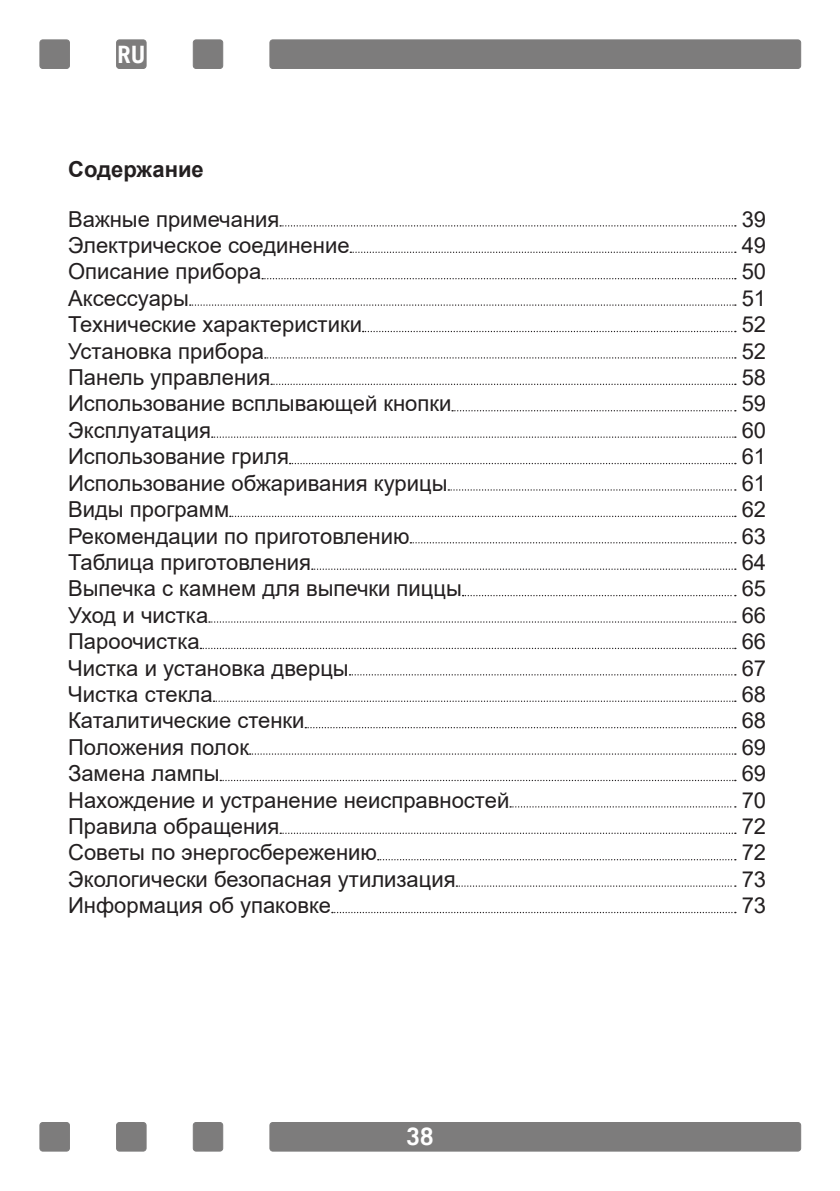
<style>
.page{position:relative;width:840px;height:1191px;background:#fff}
.page>*{position:absolute;margin:0;border:0;box-sizing:border-box;transform-origin:0 0}
.t1{font:700 24px "Trade Gothic";color:#fff}
.t2{font:22px "Arial";color:#231f20}
.t3{font:700 22px "Arial";color:#231f20}
</style>
<div class="page">
<div style="left:270px;top:40px;width:530px;height:28px;background:#7d7c7c;border-radius:3px"></div>
<div style="left:269px;top:40px;width:531px;height:29px;border:1px solid #7d7c7c;border-radius:3px"></div>
<div style="left:40px;top:40px;width:29px;height:28px;background:#7d7c7c;border-radius:3px"></div>
<div style="left:40px;top:40px;width:30px;height:29px;border:1px solid #7d7c7c;border-radius:3px"></div>
<div style="left:193px;top:40px;width:29px;height:28px;background:#7d7c7c;border-radius:3px"></div>
<div style="left:193px;top:40px;width:30px;height:29px;border:1px solid #7d7c7c;border-radius:3px"></div>
<div style="left:116px;top:40px;width:30px;height:28px;background:#7d7c7c;border-radius:3px"></div>
<div style="left:116px;top:40px;width:30px;height:29px;border:1px solid #7d7c7c;border-radius:3px"></div>
<div style="left:270px;top:1122px;width:530px;height:29px;background:#7d7c7c;border-radius:3px"></div>
<div style="left:269px;top:1122px;width:531px;height:29px;border:1px solid #7d7c7c;border-radius:3px"></div>
<div style="left:40px;top:1122px;width:29px;height:29px;background:#7d7c7c;border-radius:3px"></div>
<div style="left:40px;top:1122px;width:30px;height:29px;border:1px solid #7d7c7c;border-radius:3px"></div>
<div style="left:193px;top:1122px;width:29px;height:29px;background:#7d7c7c;border-radius:3px"></div>
<div style="left:193px;top:1122px;width:30px;height:29px;border:1px solid #7d7c7c;border-radius:3px"></div>
<div style="left:116px;top:1122px;width:30px;height:29px;background:#7d7c7c;border-radius:3px"></div>
<div style="left:116px;top:1122px;width:30px;height:29px;border:1px solid #7d7c7c;border-radius:3px"></div>
<svg style="left:280px;top:225px;width:455px;height:1px"></svg>
<svg style="left:350px;top:251px;width:385px;height:2px"></svg>
<svg style="left:262px;top:278px;width:473px;height:1px"></svg>
<svg style="left:190px;top:304px;width:545px;height:2px"></svg>
<svg style="left:362px;top:331px;width:373px;height:1px"></svg>
<svg style="left:265px;top:357px;width:470px;height:1px"></svg>
<svg style="left:271px;top:383px;width:464px;height:2px"></svg>
<svg style="left:452px;top:410px;width:283px;height:1px"></svg>
<svg style="left:212px;top:436px;width:523px;height:2px"></svg>
<svg style="left:289px;top:463px;width:446px;height:1px"></svg>
<svg style="left:448px;top:489px;width:287px;height:1px"></svg>
<svg style="left:230px;top:515px;width:505px;height:2px"></svg>
<svg style="left:410px;top:542px;width:325px;height:1px"></svg>
<svg style="left:312px;top:568px;width:423px;height:2px"></svg>
<svg style="left:462px;top:595px;width:273px;height:1px"></svg>
<svg style="left:209px;top:621px;width:526px;height:1px"></svg>
<svg style="left:200px;top:647px;width:535px;height:2px"></svg>
<svg style="left:349px;top:674px;width:386px;height:1px"></svg>
<svg style="left:213px;top:700px;width:522px;height:2px"></svg>
<svg style="left:305px;top:727px;width:430px;height:1px"></svg>
<svg style="left:249px;top:753px;width:486px;height:1px"></svg>
<svg style="left:220px;top:779px;width:515px;height:2px"></svg>
<svg style="left:510px;top:806px;width:225px;height:1px"></svg>
<svg style="left:280px;top:832px;width:455px;height:2px"></svg>
<svg style="left:377px;top:859px;width:358px;height:1px"></svg>
<svg style="left:456px;top:885px;width:279px;height:1px"></svg>
<svg style="left:332px;top:911px;width:403px;height:2px"></svg>
<p class="t1" style="left:117px;top:45px;width:30px">RU</p>
<p class="t3" style="left:68px;top:154px;width:137px">Содержание</p>
<p class="t2" style="left:68px;top:204px;width:213px">Важные примечания</p>
<p class="t2" style="left:741px;top:206px;width:26px">39</p>
<p class="t2" style="left:68px;top:230px;width:283px">Электрическое соединение</p>
<p class="t2" style="left:741px;top:232px;width:26px">49</p>
<p class="t2" style="left:68px;top:256px;width:195px">Описание прибора</p>
<p class="t2" style="left:741px;top:259px;width:26px">50</p>
<p class="t2" style="left:68px;top:283px;width:122px">Аксессуары</p>
<p class="t2" style="left:741px;top:285px;width:26px">51</p>
<p class="t2" style="left:68px;top:309px;width:295px">Технические характеристики</p>
<p class="t2" style="left:741px;top:312px;width:26px">52</p>
<p class="t2" style="left:68px;top:336px;width:197px">Установка прибора</p>
<p class="t2" style="left:741px;top:338px;width:26px">52</p>
<p class="t2" style="left:68px;top:362px;width:204px">Панель управления</p>
<p class="t2" style="left:741px;top:364px;width:26px">58</p>
<p class="t2" style="left:68px;top:388px;width:384px">Использование всплывающей кнопки</p>
<p class="t2" style="left:741px;top:391px;width:26px">59</p>
<p class="t2" style="left:68px;top:415px;width:144px">Эксплуатация</p>
<p class="t2" style="left:741px;top:417px;width:26px">60</p>
<p class="t2" style="left:68px;top:441px;width:222px">Использование гриля</p>
<p class="t2" style="left:741px;top:444px;width:26px">61</p>
<p class="t2" style="left:68px;top:468px;width:381px">Использование обжаривания курицы</p>
<p class="t2" style="left:741px;top:470px;width:26px">61</p>
<p class="t2" style="left:68px;top:494px;width:162px">Виды программ</p>
<p class="t2" style="left:741px;top:496px;width:26px">62</p>
<p class="t2" style="left:68px;top:520px;width:343px">Рекомендации по приготовлению</p>
<p class="t2" style="left:741px;top:523px;width:26px">63</p>
<p class="t2" style="left:68px;top:547px;width:244px">Таблица приготовления</p>
<p class="t2" style="left:741px;top:549px;width:26px">64</p>
<p class="t2" style="left:68px;top:573px;width:395px">Выпечка с камнем для выпечки пиццы</p>
<p class="t2" style="left:741px;top:576px;width:26px">65</p>
<p class="t2" style="left:68px;top:600px;width:142px">Уход и чистка</p>
<p class="t2" style="left:741px;top:602px;width:26px">66</p>
<p class="t2" style="left:68px;top:626px;width:133px">Пароочистка</p>
<p class="t2" style="left:741px;top:628px;width:26px">66</p>
<p class="t2" style="left:68px;top:652px;width:282px">Чистка и установка дверцы</p>
<p class="t2" style="left:741px;top:655px;width:26px">67</p>
<p class="t2" style="left:68px;top:679px;width:146px">Чистка стекла</p>
<p class="t2" style="left:741px;top:681px;width:26px">68</p>
<p class="t2" style="left:68px;top:705px;width:238px">Каталитические стенки</p>
<p class="t2" style="left:741px;top:708px;width:26px">68</p>
<p class="t2" style="left:68px;top:732px;width:182px">Положения полок</p>
<p class="t2" style="left:741px;top:734px;width:26px">69</p>
<p class="t2" style="left:68px;top:758px;width:153px">Замена лампы</p>
<p class="t2" style="left:741px;top:760px;width:26px">69</p>
<p class="t2" style="left:68px;top:784px;width:442px">Нахождение и устранение неисправностей</p>
<p class="t2" style="left:741px;top:787px;width:26px">70</p>
<p class="t2" style="left:68px;top:811px;width:213px">Правила обращения</p>
<p class="t2" style="left:741px;top:813px;width:26px">72</p>
<p class="t2" style="left:68px;top:837px;width:310px">Советы по энергосбережению</p>
<p class="t2" style="left:741px;top:840px;width:26px">72</p>
<p class="t2" style="left:68px;top:864px;width:389px">Экологически безопасная утилизация</p>
<p class="t2" style="left:741px;top:866px;width:26px">73</p>
<p class="t2" style="left:68px;top:890px;width:264px">Информация об упаковке</p>
<p class="t2" style="left:741px;top:892px;width:26px">73</p>
<p class="t1" style="left:406px;top:1127px;width:28px">38</p>
</div>
